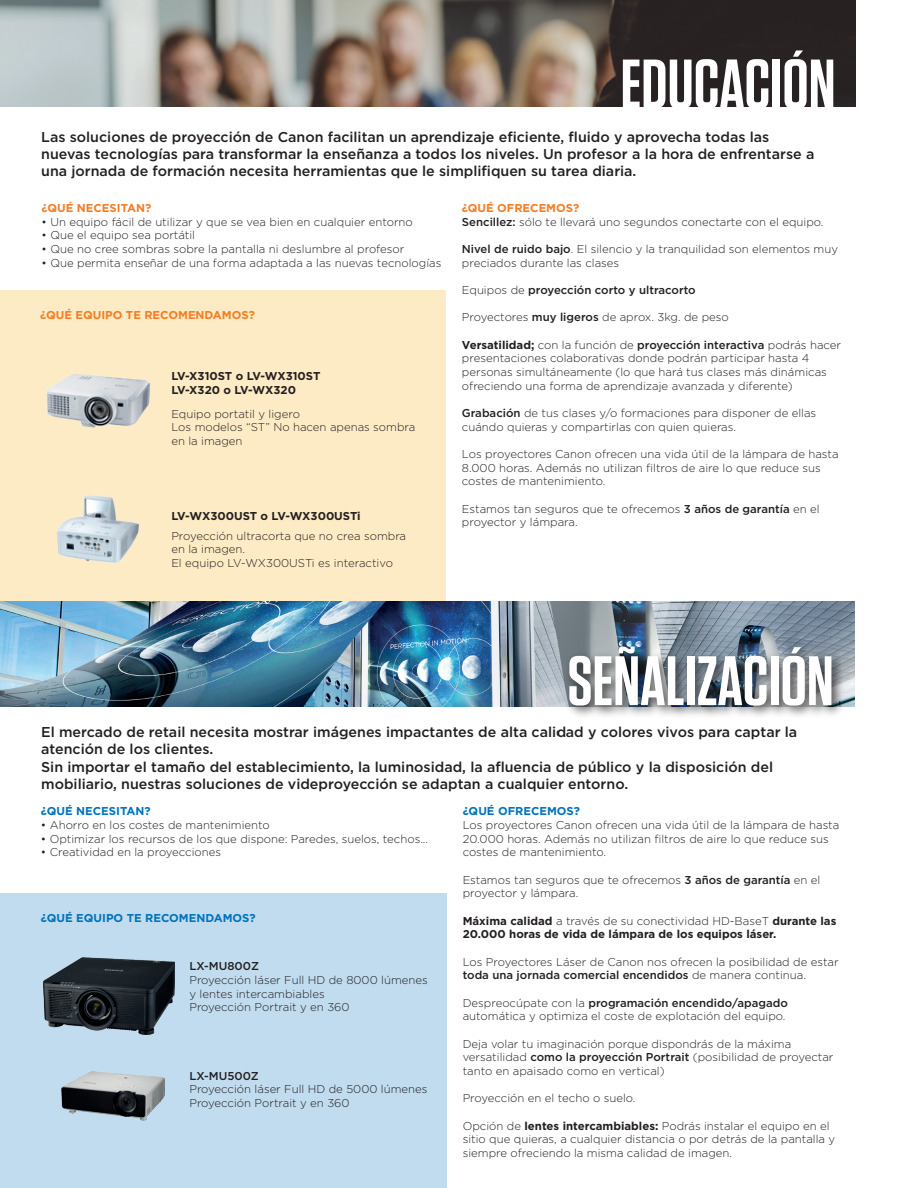
<style>
.page{position:relative;width:918px;height:1188px;background:#fff}
.page>*{position:absolute;margin:0;border:0;box-sizing:border-box;transform-origin:0 0}
.t1{font:600 69.75px "Tungsten";color:#fff}
.t2{font:500 14.25px/17.1px "Gotham";color:#231f20}
.t3{font:300 11.4px/13.6px "Gotham";color:#231f20}
.t4{font:700 11.4px/13.6px "Gotham";color:#231f20}
.t5{font:500 11.4px "Gotham";color:#231f20}
.t6{font:700 11.4px "Gotham";color:#0073bc}
.t7{font:700 11.4px "Gotham";color:#f47d23}
.s1{font-weight:700;color:#f47d23}
.s2{font-weight:500}
.s3{font-weight:300}
.s4{font-weight:700}
</style>
<div class="page">
<div style="left:0;top:290px;width:446px;height:310px;background:#fdebc5"></div>
<img style="left:0;top:0;width:856px;height:106px">
<img style="left:0;top:601px;width:854px;height:105px">
<img style="left:559px;top:637px;width:292px;height:79px">
<div style="left:0;top:894px;width:447px;height:294px;background:#c0dcee"></div>
<img style="left:62px;top:1071px;width:103px;height:49px">
<img style="left:43px;top:957px;width:131px;height:77px">
<img style="left:46px;top:373px;width:104px;height:55px">
<img style="left:56px;top:495px;width:83px;height:68px">
<h1 class="t1" style="left:621px;top:47px;width:216px">EDUCACIÓN</h1>
<p class="t2" style="left:41px;top:128px;width:775px">Las soluciones de proyección de Canon facilitan un aprendizaje eficiente, fluido y aprovecha todas las nuevas tecnologías para transformar la enseñanza a todos los niveles. Un profesor a la hora de enfrentarse a una jornada de formación necesita herramientas que le simplifiquen su tarea diaria.</p>
<p class="t7" style="left:42px;top:200px;width:111px">¿QUÉ NECESITAN?</p>
<p class="t3" style="left:42px;top:214px;width:373px">• Un equipo fácil de utilizar y que se vea bien en cualquier entorno</p>
<p class="t3" style="left:42px;top:228px;width:155px">• Que el equipo sea portátil</p>
<p class="t3" style="left:42px;top:242px;width:364px">• Que no cree sombras sobre la pantalla ni deslumbre al profesor</p>
<p class="t3" style="left:42px;top:255px;width:401px">• Que permita enseñar de una forma adaptada a las nuevas tecnologías</p>
<p class="t7" style="left:40px;top:307px;width:216px">¿QUÉ EQUIPO TE RECOMENDAMOS?</p>
<p class="t4" style="left:171px;top:369px;width:151px">LV-X310ST o LV-WX310ST<br>LV-X320 o LV-WX320</p>
<p class="t3" style="left:171px;top:407px;width:246px">Equipo portatil y ligero<br>Los modelos “ST” No hacen apenas sombra en la imagen</p>
<p class="t4" style="left:171px;top:509px;width:191px">LV-WX300UST o LV-WX300USTi</p>
<p class="t3" style="left:171px;top:528px;width:236px">Proyección ultracorta que no crea sombra en la imagen.<br>El equipo LV-WX300USTi es interactivo</p>
<p class="t3" style="left:462px;top:201px;width:363px"><span class="s1">¿QUÉ OFRECEMOS?<br></span><span class="s2">Sencillez:</span> sólo te llevará uno segundos conectarte con el equipo.</p>
<p class="t3" style="left:462px;top:242px;width:378px"><span class="s2">Nivel de ruido bajo</span>. El silencio y la tranquilidad son elementos muy preciados durante las clases</p>
<p class="t5" style="left:462px;top:282px;width:235px"><span class="s3">Equipos de</span> proyección corto y ultracorto</p>
<p class="t3" style="left:462px;top:310px;width:268px">Proyectores <span class="s2">muy ligeros</span> de aprox. 3kg. de peso</p>
<p class="t3" style="left:462px;top:337px;width:381px"><span class="s4">Versatilidad;</span> con la función de <span class="s2">proyección interactiva</span> podrás hacer presentaciones colaborativas donde podrán participar hasta 4 personas simultáneamente (lo que hará tus clases más dinámicas ofreciendo una forma de aprendizaje avanzada y diferente)</p>
<p class="t3" style="left:462px;top:406px;width:356px"><span class="s2">Grabación</span> de tus clases y/o formaciones para disponer de ellas cuándo quieras y compartirlas con quien quieras.</p>
<p class="t3" style="left:462px;top:447px;width:378px">Los proyectores Canon ofrecen una vida útil de la lámpara de hasta<br>8.000 horas. Además no utilizan filtros de aire lo que reduce sus costes de mantenimiento.</p>
<p class="t3" style="left:462px;top:501px;width:359px">Estamos tan seguros que te ofrecemos <span class="s2">3 años de garantía</span> en el proyector y lámpara.</p>
<h1 class="t1" style="left:567px;top:644px;width:268px">SEÑALIZACIÓN</h1>
<p class="t2" style="left:41px;top:724px;width:758px">El mercado de retail necesita mostrar imágenes impactantes de alta calidad y colores vivos para captar la atención de los clientes.<br>Sin importar el tamaño del establecimiento, la luminosidad, la afluencia de público y la disposición del mobiliario, nuestras soluciones de videproyección se adaptan a cualquier entorno.</p>
<p class="t6" style="left:41px;top:804px;width:111px">¿QUÉ NECESITAN?</p>
<p class="t3" style="left:41px;top:818px;width:230px">• Ahorro en los costes de mantenimiento</p>
<p class="t3" style="left:41px;top:832px;width:389px">• Optimizar los recursos de los que dispone: Paredes, suelos, techos...</p>
<p class="t3" style="left:41px;top:845px;width:182px">• Creatividad en la proyecciones</p>
<p class="t6" style="left:41px;top:911px;width:216px">¿QUÉ EQUIPO TE RECOMENDAMOS?</p>
<p class="t5" style="left:189px;top:959px;width:71px">LX-MU800Z</p>
<p class="t3" style="left:189px;top:973px;width:240px">Proyección láser Full HD de 8000 lúmenes y lentes intercambiables<br>Proyección Portrait y en 360</p>
<p class="t5" style="left:189px;top:1068px;width:71px">LX-MU500Z</p>
<p class="t3" style="left:189px;top:1082px;width:240px">Proyección láser Full HD de 5000 lúmenes<br>Proyección Portrait y en 360</p>
<p class="t6" style="left:463px;top:804px;width:119px">¿QUÉ OFRECEMOS?</p>
<p class="t3" style="left:463px;top:818px;width:378px">Los proyectores Canon ofrecen una vida útil de la lámpara de hasta<br>20.000 horas. Además no utilizan filtros de aire lo que reduce sus costes de mantenimiento.</p>
<p class="t3" style="left:463px;top:873px;width:359px">Estamos tan seguros que te ofrecemos <span class="s2">3 años de garantía</span> en el proyector y lámpara.</p>
<p class="t4" style="left:463px;top:914px;width:375px">Máxima calidad <span class="s3">a través de su conectividad HD-BaseT</span> durante las<br>20.000 horas de vida de lámpara de los equipos láser.</p>
<p class="t3" style="left:463px;top:955px;width:377px">Los Proyectores Láser de Canon nos ofrecen la posibilidad de estar <span class="s2">toda una jornada comercial encendidos</span> de manera continua.</p>
<p class="t3" style="left:463px;top:996px;width:327px">Despreocúpate con la <span class="s2">programación encendido/apagado </span>automática y optimiza el coste de explotación del equipo.</p>
<p class="t3" style="left:463px;top:1037px;width:372px">Deja volar tu imaginación porque dispondrás de la máxima versatilidad <span class="s2">como la proyección Portrait</span> (posibilidad de proyectar tanto en apaisado como en vertical)</p>
<p class="t3" style="left:463px;top:1091px;width:174px">Proyección en el techo o suelo.</p>
<p class="t3" style="left:463px;top:1119px;width:374px">Opción de <span class="s4">lentes intercambiables:</span> Podrás instalar el equipo en el sitio que quieras, a cualquier distancia o por detrás de la pantalla y siempre ofreciendo la misma calidad de imagen.</p>
</div>
